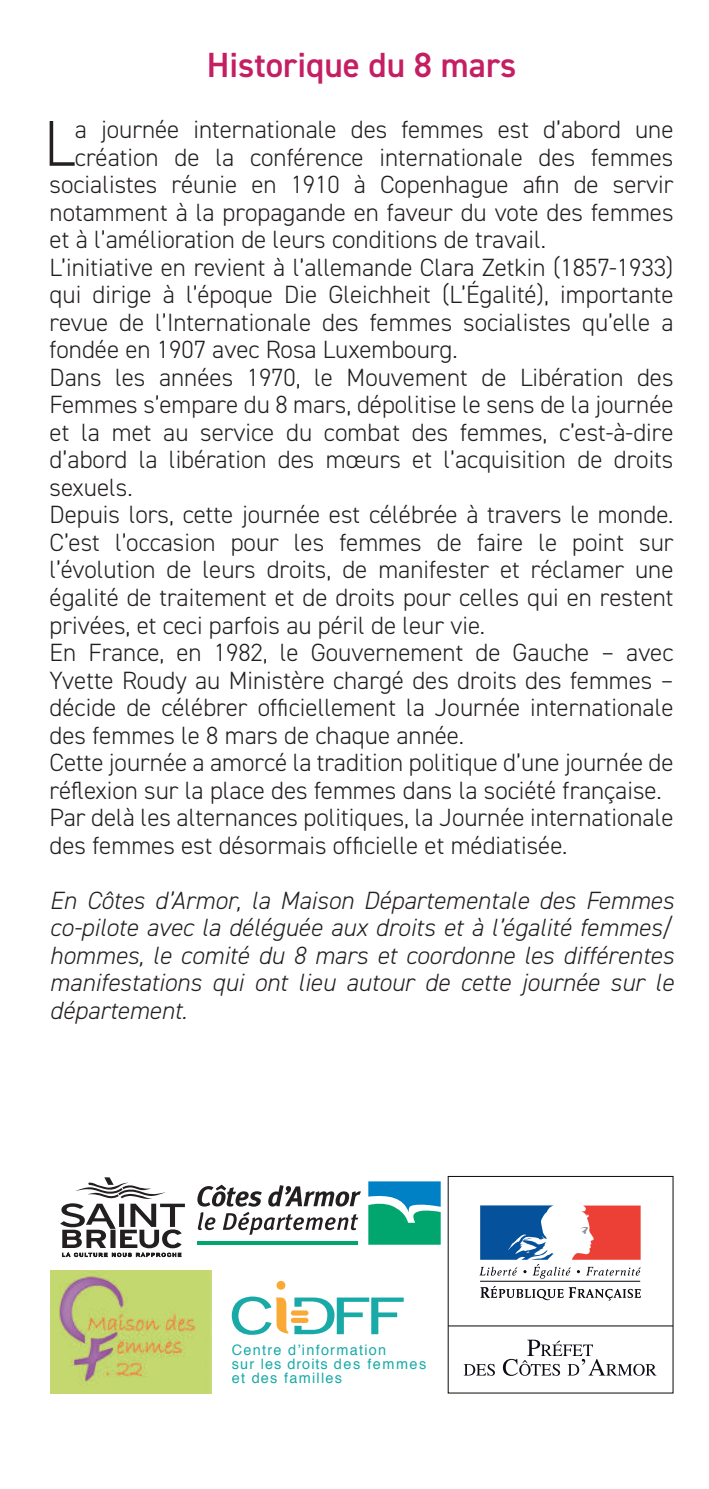
<style>
.page{position:relative;width:709px;height:1489px;background:#fff}
.page>*{position:absolute;margin:0;border:0;box-sizing:border-box;transform-origin:0 0}
.t1{font:300 64.75px "DIN2014";color:#231f20;scale:.95 1}
.t2{font:600 35px "DIN2014";color:#c51f63}
.t3{font:300 25px "DIN2014";color:#231f20}
.t4{font:italic 300 25px/27.5px "DIN2014";color:#231f20;text-align:justify}
.t5{font:14.5px/13.8px "Helvetica";letter-spacing:.09em;color:#19aaa8}
</style>
<div class="page">
<img style="left:50px;top:1270px;width:161px;height:122px">
<div style="left:276px;top:1280px;width:9px;height:9px;background:#f9a934;border-radius:50%"></div>
<svg style="left:232px;top:1296px;width:56px;height:38px"></svg>
<div style="left:291px;top:1310px;width:17px;height:5px;background:#f9a934;border-radius:3px"></div>
<div style="left:291px;top:1317px;width:17px;height:5px;background:#f9a934;border-radius:3px"></div>
<svg style="left:294px;top:1297px;width:110px;height:37px"></svg>
<svg style="left:480px;top:1286px;width:161px;height:14px"></svg>
<hr style="left:480px;top:1280px;width:160px;height:1px;background:#0d0b14">
<svg style="left:479px;top:1205px;width:162px;height:73px"></svg>
<hr style="left:448px;top:1325px;width:225px;height:1px;background:#0d0b14">
<svg style="left:463px;top:1363px;width:32px;height:12px"></svg>
<svg style="left:503px;top:1339px;width:153px;height:36px"></svg>
<svg style="left:368px;top:1181px;width:72px;height:63px;background:#24a69e"></svg>
<svg style="left:197px;top:1241px;width:161px;height:3px"></svg>
<svg style="left:197px;top:1184px;width:164px;height:50px"></svg>
<svg style="left:60px;top:1177px;width:125px;height:79px"></svg>
<h2 class="t2" style="left:207px;top:51px;width:311px">Historique du 8 mars</h2>
<h1 class="t1" style="left:44px;top:108px;width:34px">L</h1>
<p class="t3" style="left:75px;top:116px;width:600px">a journée internationale des femmes est d’abord une</p>
<p class="t3" style="left:75px;top:144px;width:600px">création de la conférence internationale des femmes</p>
<p class="t3" style="left:50px;top:171px;width:625px">socialistes réunie en 1910 à Copenhague afin de servir</p>
<p class="t3" style="left:50px;top:199px;width:625px">notamment à la propagande en faveur du vote des femmes</p>
<p class="t3" style="left:50px;top:226px;width:498px">et à l’amélioration de leurs conditions de travail.</p>
<p class="t3" style="left:50px;top:254px;width:625px">L’initiative en revient à l’allemande Clara Zetkin (1857-1933)</p>
<p class="t3" style="left:50px;top:281px;width:625px">qui dirige à l’époque Die Gleichheit (L’Égalité), importante</p>
<p class="t3" style="left:50px;top:309px;width:625px">revue de l’Internationale des femmes socialistes qu’elle a</p>
<p class="t3" style="left:50px;top:336px;width:409px">fondée en 1907 avec Rosa Luxembourg.</p>
<p class="t3" style="left:50px;top:364px;width:625px">Dans les années 1970, le Mouvement de Libération des</p>
<p class="t3" style="left:50px;top:391px;width:625px">Femmes s’empare du 8 mars, dépolitise le sens de la journée</p>
<p class="t3" style="left:50px;top:419px;width:625px">et la met au service du combat des femmes, c’est-à-dire</p>
<p class="t3" style="left:50px;top:446px;width:625px">d’abord la libération des mœurs et l’acquisition de droits</p>
<p class="t3" style="left:50px;top:474px;width:85px">sexuels.</p>
<p class="t3" style="left:50px;top:501px;width:625px">Depuis lors, cette journée est célébrée à travers le monde.</p>
<p class="t3" style="left:50px;top:529px;width:625px">C’est l’occasion pour les femmes de faire le point sur</p>
<p class="t3" style="left:50px;top:556px;width:625px">l’évolution de leurs droits, de manifester et réclamer une</p>
<p class="t3" style="left:50px;top:584px;width:625px">égalité de traitement et de droits pour celles qui en restent</p>
<p class="t3" style="left:50px;top:611px;width:437px">privées, et ceci parfois au péril de leur vie.</p>
<p class="t3" style="left:50px;top:639px;width:625px">En France, en 1982, le Gouvernement de Gauche – avec</p>
<p class="t3" style="left:50px;top:666px;width:625px">Yvette Roudy au Ministère chargé des droits des femmes –</p>
<p class="t3" style="left:50px;top:694px;width:625px">décide de célébrer officiellement la Journée internationale</p>
<p class="t3" style="left:50px;top:721px;width:416px">des femmes le 8 mars de chaque année.</p>
<p class="t3" style="left:50px;top:749px;width:625px">Cette journée a amorcé la tradition politique d’une journée de</p>
<p class="t3" style="left:50px;top:776px;width:613px">réflexion sur la place des femmes dans la société française.</p>
<p class="t3" style="left:50px;top:804px;width:625px">Par delà les alternances politiques, la Journée internationale</p>
<p class="t3" style="left:50px;top:831px;width:519px">des femmes est désormais officielle et médiatisée.</p>
<p class="t4" style="left:50px;top:887px;width:625px">En Côtes d’Armor, la Maison Départementale des Femmes co-pilote avec la déléguée aux droits et à l’égalité femmes/ hommes, le comité du 8 mars et coordonne les différentes manifestations qui ont lieu autour de cette journée sur le département.</p>
<p class="t5" style="left:232px;top:1343px;width:196px">Centre d’information<br>sur les droits des femmes et des familles</p>
</div>
